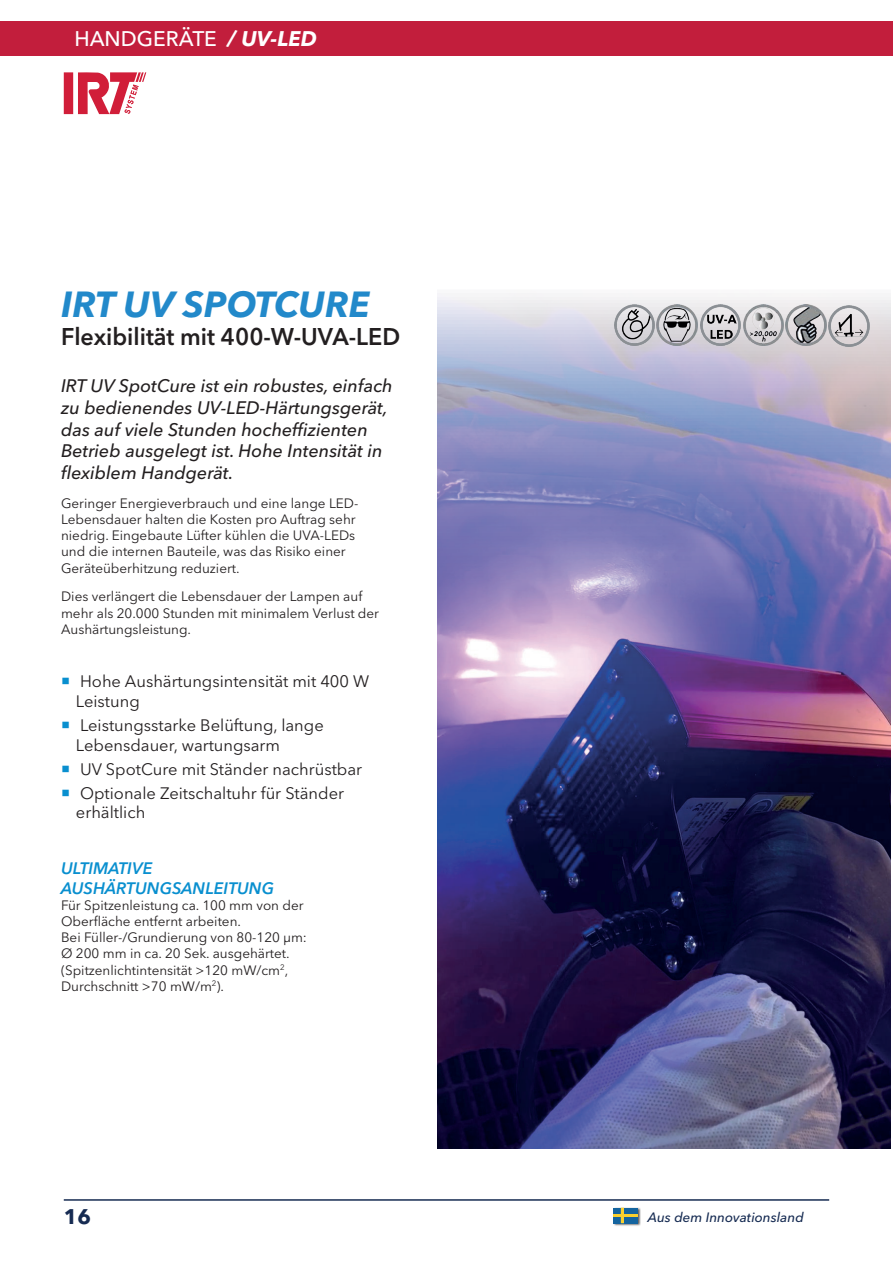
<style>
.page{position:relative;width:893px;height:1263px;background:#fff}
.page>*{position:absolute;margin:0;border:0;box-sizing:border-box;transform-origin:0 0}
.t1{font:italic 700 36px "Avenir Next LT Pro";color:#2289ca}
.t2{font:600 24px "Avenir Next LT Pro";color:#231f20}
.t3{font:500 21px "Avenir Next LT Pro";color:#fff}
.t4{font:700 21px "Avenir Next LT Pro";color:#162b52}
.t5{font:italic 500 18px/21.6px "Avenir Next LT Pro";color:#231f20}
.t6{font:16.5px/19.8px "Avenir Next LT Pro";color:#231f20}
.t7{font:italic 600 16.5px/19.8px "Avenir Next LT Pro";color:#098fcf}
.t8{font:13.5px/16.2px "Avenir Next LT Pro";color:#231f20}
.t9{font:italic 500 13.5px "Avenir Next LT Pro";color:#162b52}
.s1{font-weight:700;font-style:italic}
</style>
<div class="page">
<hr style="left:64px;top:1199px;width:765px;height:2px;background:#162b52">
<div style="left:0;top:21px;width:893px;height:34px;background:#c21e3c"></div>
<div style="left:613px;top:1207px;width:28px;height:19px;background:#231f20;opacity:.75"></div>
<div style="left:613px;top:1208px;width:24px;height:15px;background:#14649f"></div>
<hr style="left:621px;top:1208px;width:3px;height:15px;background:#fad02e">
<hr style="left:613px;top:1214px;width:24px;height:3px;background:#fad02e">
<div style="left:64px;top:72px;width:9px;height:42px;background:#d11e39"></div>
<svg style="left:78px;top:72px;width:68px;height:42px"></svg>
<img style="left:437px;top:293px;width:453px;height:856px">
<img style="left:743px;top:305px;width:40px;height:40px">
<img style="left:700px;top:305px;width:41px;height:40px">
<img style="left:786px;top:305px;width:40px;height:40px">
<img style="left:657px;top:304px;width:41px;height:41px">
<img style="left:614px;top:305px;width:40px;height:40px">
<img style="left:829px;top:306px;width:40px;height:40px">
<h3 class="t3" style="left:74px;top:26px;width:244px">HANDGERÄTE <span class="s1">/ UV-LED</span></h3>
<h1 class="t1" style="left:61px;top:282px;width:310px">IRT UV SPOTCURE</h1>
<h2 class="t2" style="left:61px;top:322px;width:341px">Flexibilität mit 400-W-UVA-LED</h2>
<h3 class="t5" style="left:61px;top:375px;width:333px">IRT UV SpotCure ist ein robustes, einfach zu bedienendes UV-LED-Härtungsgerät, das auf viele Stunden hocheffizienten Betrieb ausgelegt ist. Hohe Intensität in flexiblem Handgerät.</h3>
<p class="t8" style="left:61px;top:495px;width:299px">Geringer Energieverbrauch und eine lange LED-Lebensdauer halten die Kosten pro Auftrag sehr niedrig. Eingebaute Lüfter kühlen die UVA-LEDs und die internen Bauteile, was das Risiko einer Geräteüberhitzung reduziert.</p>
<p class="t8" style="left:61px;top:589px;width:320px">Dies verlängert die Lebensdauer der Lampen auf mehr als 20.000 Stunden mit minimalem Verlust der<br>Aushärtungsleistung.</p>
<p class="t6" style="left:76px;top:671px;width:295px">Hohe Aushärtungsintensität mit 400 W<br>Leistung</p>
<p class="t6" style="left:76px;top:715px;width:249px">Leistungsstarke Belüftung, lange<br>Lebensdauer, wartungsarm</p>
<p class="t6" style="left:80px;top:757px;width:284px;line-height:24px">UV SpotCure mit Ständer nachrüstbar<br>Optionale Zeitschaltuhr für Ständer</p>
<p class="t6" style="left:76px;top:803px;width:71px">erhältlich</p>
<p class="t7" style="left:61px;top:858px;width:215px">ULTIMATIVE<br>AUSHÄRTUNGSANLEITUNG</p>
<p class="t8" style="left:61px;top:897px;width:247px">Für Spitzenleistung ca. 100 mm von der Oberfläche entfernt arbeiten.<br>Bei Füller-/Grundierung von 80-120 µm:<br>Ø 200 mm in ca. 20 Sek. ausgehärtet. (Spitzenlichtintensität &gt;120 mW/cm<sup>2</sup>, Durchschnitt &gt;70 mW/m<sup>2</sup>).</p>
<h3 class="t4" style="left:64px;top:1204px;width:29px">16</h3>
<p class="t9" style="left:648px;top:1209px;width:157px">Aus dem Innovationsland</p>
</div>
